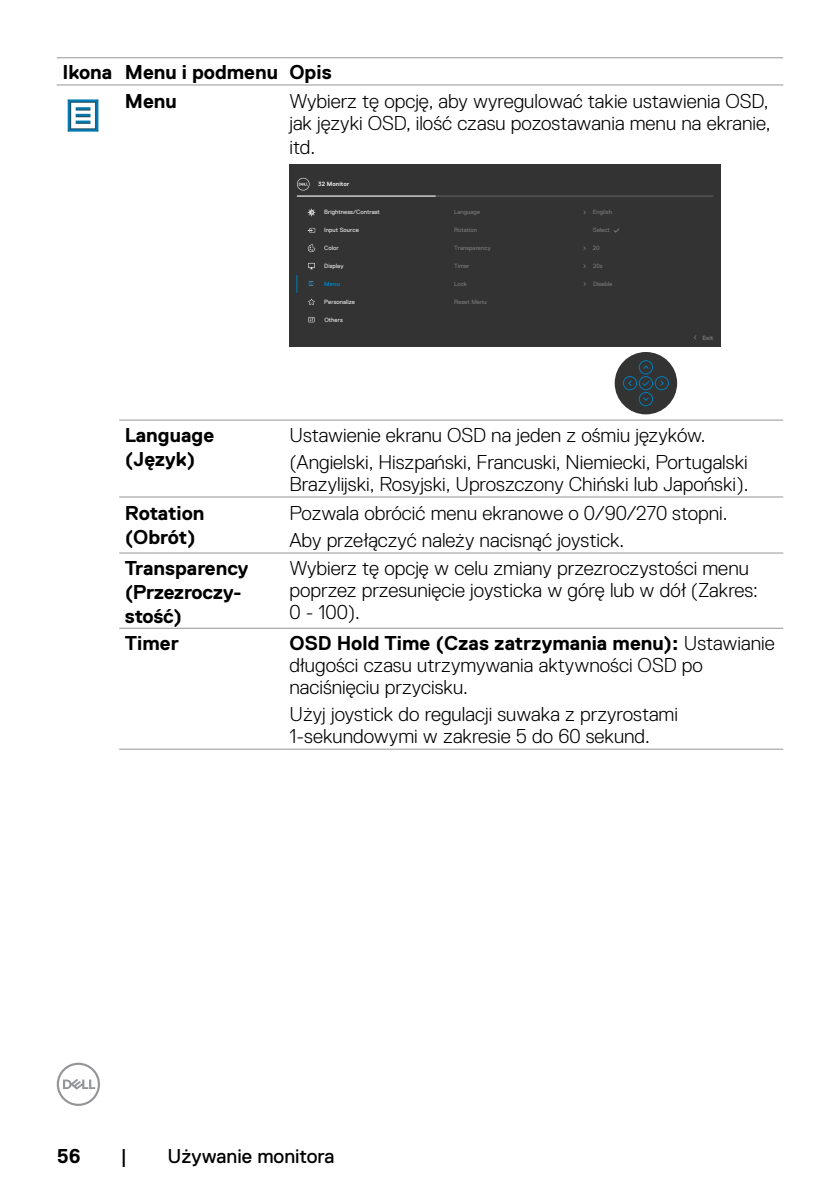
<style>
.page{position:relative;width:840px;height:1191px;background:#fff}
.page>*{position:absolute;margin:0;border:0;box-sizing:border-box;transform-origin:0 0}
.t1{font:300 20px/22px "Dell Replica";color:#000}
.t2{font:700 20px/24px "Dell Replica";color:#000}
.t3{font:20px "Dell Replica";color:#000}
.t4{font:6.2px "Dell Replica";color:#777}
.t5{font:6.2px "Dell Replica";color:#e4e4e4}
.t6{font:700 6.2px "Dell Replica";color:#e4e4e4}
.t7{font:700 6.2px "Dell Replica";color:#777}
.t8{font:700 6.2px "Dell Replica";color:#007db8}
.s1{font-weight:700}
</style>
<div class="page">
<svg style="left:57px;top:1062px;width:43px;height:44px"></svg>
<hr style="left:57px;top:57px;width:62px;height:1px;background:#939598">
<hr style="left:119px;top:57px;width:164px;height:1px;background:#939598">
<hr style="left:283px;top:57px;width:499px;height:1px;background:#939598">
<hr style="left:57px;top:85px;width:62px;height:1px;background:#939598">
<hr style="left:119px;top:85px;width:164px;height:1px;background:#939598">
<hr style="left:283px;top:85px;width:499px;height:1px;background:#939598">
<hr style="left:119px;top:420px;width:164px;height:1px;background:#939598">
<hr style="left:283px;top:420px;width:499px;height:1px;background:#939598">
<hr style="left:119px;top:496px;width:164px;height:1px;background:#939598">
<hr style="left:283px;top:496px;width:499px;height:1px;background:#939598">
<hr style="left:119px;top:552px;width:164px;height:1px;background:#939598">
<hr style="left:283px;top:552px;width:499px;height:1px;background:#939598">
<hr style="left:119px;top:628px;width:164px;height:1px;background:#939598">
<hr style="left:283px;top:628px;width:499px;height:1px;background:#939598">
<hr style="left:119px;top:749px;width:164px;height:1px;background:#939598">
<hr style="left:283px;top:749px;width:499px;height:1px;background:#939598">
<img style="left:67px;top:99px;width:32px;height:33px">
<div style="left:289px;top:164px;width:431px;height:183px;background:#333"></div>
<div style="left:614px;top:352px;width:62px;height:62px;background:#333;border-radius:50%"></div>
<div style="left:638px;top:376px;width:14px;height:14px;border:1px solid #007db8;border-radius:50%"></div>
<div style="left:638px;top:392px;width:14px;height:14px;border:1px solid #007db8;border-radius:50%"></div>
<div style="left:638px;top:360px;width:14px;height:14px;border:1px solid #007db8;border-radius:50%"></div>
<div style="left:622px;top:376px;width:14px;height:14px;border:1px solid #007db8;border-radius:50%"></div>
<div style="left:654px;top:376px;width:14px;height:14px;border:1px solid #007db8;border-radius:50%"></div>
<svg style="left:643px;top:397px;width:6px;height:4px"></svg>
<svg style="left:643px;top:365px;width:6px;height:4px"></svg>
<svg style="left:660px;top:380px;width:3px;height:6px"></svg>
<svg style="left:628px;top:380px;width:4px;height:6px"></svg>
<svg style="left:640px;top:379px;width:10px;height:8px"></svg>
<hr style="left:297px;top:196px;width:416px;height:1px;background:#666">
<hr style="left:297px;top:196px;width:138px;height:1px;background:#fff">
<svg style="left:297px;top:178px;width:12px;height:12px"></svg>
<svg style="left:296px;top:275px;width:1px;height:18px"></svg>
<svg style="left:308px;top:281px;width:5px;height:5px"></svg>
<svg style="left:307px;top:228px;width:8px;height:5px"></svg>
<svg style="left:307px;top:244px;width:8px;height:8px"></svg>
<svg style="left:308px;top:298px;width:7px;height:7px"></svg>
<svg style="left:308px;top:317px;width:6px;height:5px"></svg>
<svg style="left:307px;top:209px;width:8px;height:7px"></svg>
<svg style="left:308px;top:263px;width:7px;height:7px"></svg>
<p class="t2" style="left:125px;top:58px;width:208px;line-height:28.8px;text-indent:-62px">Ikona Menu i podmenu Opis<br>Menu</p>
<p class="t1" style="left:289px;top:90px;width:482px">Wybierz tę opcję, aby wyregulować takie ustawienia OSD, jak języki OSD, ilość czasu pozostawania menu na ekranie,</p>
<p class="t1" style="left:289px;top:136px;width:27px">itd.</p>
<p class="t6" style="left:318px;top:181px;width:33px">32 Monitor</p>
<p class="t5" style="left:324px;top:209px;width:57px">Brightness/Contrast</p>
<p class="t5" style="left:324px;top:227px;width:36px">Input Source</p>
<p class="t5" style="left:324px;top:244px;width:16px">Color</p>
<p class="t5" style="left:324px;top:262px;width:21px">Display</p>
<p class="t8" style="left:324px;top:280px;width:17px">Menu</p>
<p class="t5" style="left:324px;top:298px;width:32px">Personalize</p>
<p class="t5" style="left:324px;top:316px;width:20px">Others</p>
<p class="t4" style="left:454px;top:209px;width:27px">Language</p>
<p class="t4" style="left:454px;top:227px;width:25px">Rotation</p>
<p class="t4" style="left:454px;top:244px;width:38px">Transparency</p>
<p class="t4" style="left:454px;top:262px;width:17px">Timer</p>
<p class="t4" style="left:454px;top:280px;width:14px">Lock</p>
<p class="t4" style="left:454px;top:298px;width:34px">Reset Menu</p>
<p class="t4" style="left:592px;top:209px;width:21px">English</p>
<p class="t4" style="left:592px;top:227px;width:19px">Select</p>
<p class="t4" style="left:592px;top:244px;width:8px">20</p>
<p class="t4" style="left:592px;top:262px;width:11px">20s</p>
<p class="t4" style="left:592px;top:280px;width:21px">Disable</p>
<p class="t7" style="left:702px;top:334px;width:13px">Exit</p>
<p class="t2" style="left:125px;top:423px;width:91px">Language (Język)</p>
<p class="t1" style="left:289px;top:421px;width:459px;line-height:27.6px">Ustawienie ekranu OSD na jeden z ośmiu języków. (Angielski, Hiszpański, Francuski, Niemiecki, Portugalski</p>
<p class="t1" style="left:289px;top:473px;width:460px">Brazylijski, Rosyjski, Uproszczony Chiński lub Japoński).</p>
<p class="t2" style="left:125px;top:501px;width:81px">Rotation (Obrót)</p>
<p class="t1" style="left:289px;top:499px;width:439px;line-height:27.6px">Pozwala obrócić menu ekranowe o 0/90/270 stopni.<br>Aby przełączyć należy nacisnąć joystick.</p>
<p class="t2" style="left:125px;top:556px;width:125px">Transparency (Przezroczy&shy;stość)</p>
<p class="t1" style="left:289px;top:557px;width:469px">Wybierz tę opcję w celu zmiany przezroczystości menu poprzez przesunięcie joysticka w górę lub w dół (Zakres:<br>0 - 100).</p>
<p class="t2" style="left:125px;top:631px;width:55px">Timer</p>
<p class="t1" style="left:289px;top:632px;width:486px"><span class="s1">OSD Hold Time (Czas zatrzymania menu):</span> Ustawianie długości czasu utrzymywania aktywności OSD po naciśnięciu przycisku.</p>
<p class="t1" style="left:289px;top:703px;width:390px">Użyj joystick do regulacji suwaka z przyrostami<br>1-sekundowymi w zakresie 5 do 60 sekund.</p>
<p class="t2" style="left:57px;top:1143px;width:25px">56</p>
<p class="t3" style="left:120px;top:1144px;width:8px">|</p>
<p class="t3" style="left:167px;top:1144px;width:168px">Używanie monitora</p>
</div>
